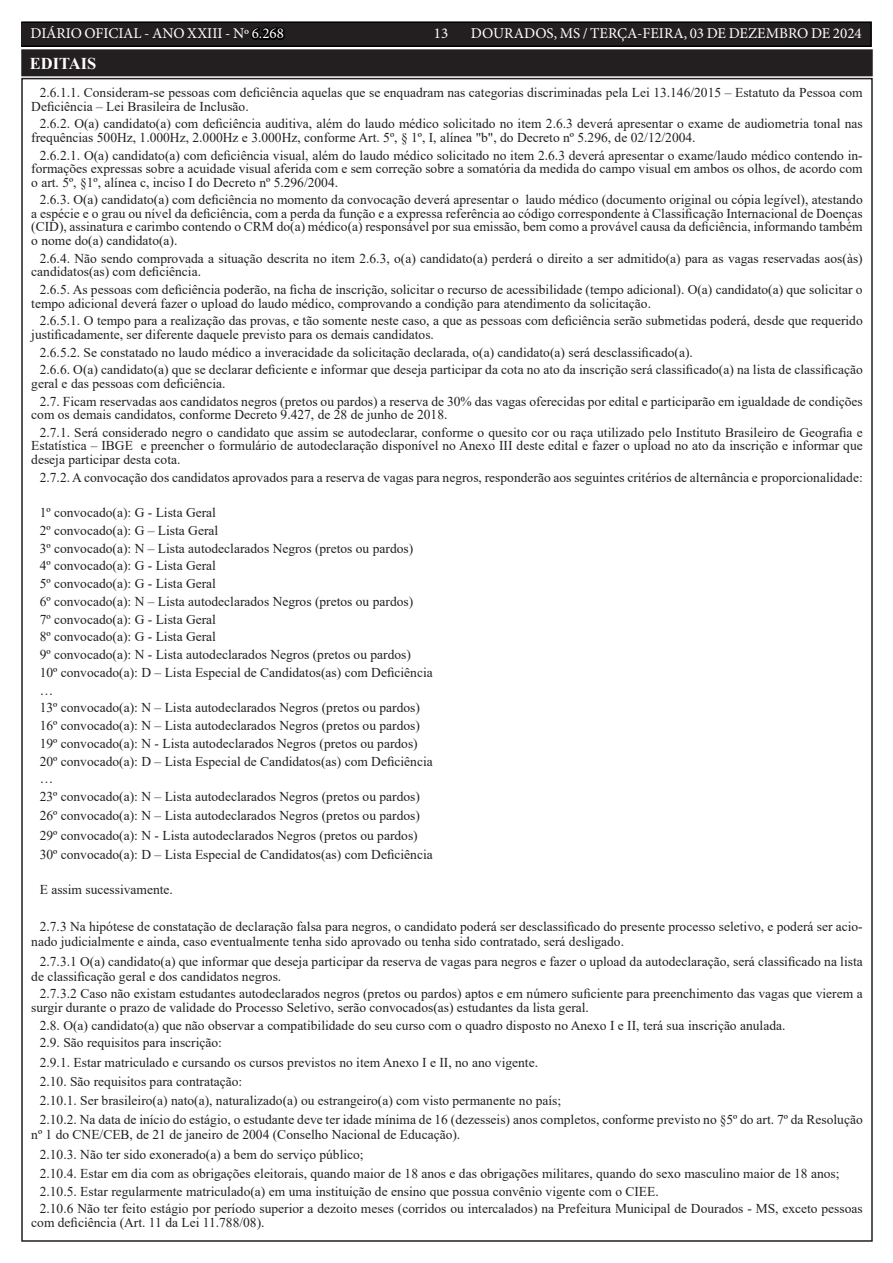
<style>
.page{position:relative;width:893px;height:1263px;background:#fff}
.page>*{position:absolute;margin:0;border:0;box-sizing:border-box;transform-origin:0 0}
.TEXTO{font:700 16.5px "Times New Roman";color:#fff}
.t1{font:15px "Minion Pro";color:#fff}
.TEXTO-2{font:13.5px/13.5px "Times New Roman";color:#231f20}
.s1{color:#000}
</style>
<div class="page">
<div style="left:21px;top:22px;width:850px;height:24px;background:#231f20"></div>
<div style="left:21px;top:21px;width:851px;height:26px;border:2px solid #000"></div>
<div style="left:23px;top:51px;width:848px;height:23px;background:#231f20"></div>
<div style="left:21px;top:49px;width:852px;height:27px;border:4px solid #231f20"></div>
<p class="t1" style="left:31px;top:24px;width:255px">DIÁRIO OFICIAL - ANO XXIII - Nº <span class="s1">6.268</span></p>
<p class="t1" style="left:434px;top:24px;width:16px">13</p>
<p class="t1" style="left:471px;top:24px;width:393px">DOURADOS, MS / TERÇA-FEIRA, 03 DE DEZEMBRO DE 2024</p>
<p class="TEXTO" style="left:30px;top:52px;width:68px">EDITAIS</p>
<p class="TEXTO-2" style="left:31px;top:86px;width:833px;text-indent:9px">2.6.1.1. Consideram-se pessoas com deficiência aquelas que se enquadram nas categorias discriminadas pela Lei 13.146/2015 – Estatuto da Pessoa com<br>Deficiência – Lei Brasileira de Inclusão.</p>
<p class="TEXTO-2" style="left:31px;top:117px;width:833px;text-indent:9px">2.6.2. O(a) candidato(a) com deficiência auditiva, além do laudo médico solicitado no item 2.6.3 deverá apresentar o exame de audiometria tonal nas frequências 500Hz, 1.000Hz, 2.000Hz e 3.000Hz, conforme Art. 5º, § 1º, I, alínea "b", do Decreto nº 5.296, de 02/12/2004.</p>
<p class="TEXTO-2" style="left:31px;top:148px;width:833px;text-align:justify;text-indent:9px">2.6.2.1. O(a) candidato(a) com deficiência visual, além do laudo médico solicitado no item 2.6.3 deverá apresentar o exame/laudo médico contendo in&shy;formações expressas sobre a acuidade visual aferida com e sem correção sobre a somatória da medida do campo visual em ambos os olhos, de acordo com o art. 5º, §1º, alínea c, inciso I do Decreto nº 5.296/2004.</p>
<p class="TEXTO-2" style="left:31px;top:193px;width:833px;text-align:justify;text-indent:9px">2.6.3. O(a) candidato(a) com deficiência no momento da convocação deverá apresentar o laudo médico (documento original ou cópia legível), atestando a espécie e o grau ou nível da deficiência, com a perda da função e a expressa referência ao código correspondente à Classificação Internacional de Doenças (CID), assinatura e carimbo contendo o CRM do(a) médico(a) responsável por sua emissão, bem como a provável causa da deficiência, informando também o nome do(a) candidato(a).</p>
<p class="TEXTO-2" style="left:31px;top:251px;width:833px;text-indent:9px">2.6.4. Não sendo comprovada a situação descrita no item 2.6.3, o(a) candidato(a) perderá o direito a ser admitido(a) para as vagas reservadas aos(às) candidatos(as) com deficiência.</p>
<p class="TEXTO-2" style="left:31px;top:282px;width:833px;text-indent:9px">2.6.5. As pessoas com deficiência poderão, na ficha de inscrição, solicitar o recurso de acessibilidade (tempo adicional). O(a) candidato(a) que solicitar o tempo adicional deverá fazer o upload do laudo médico, comprovando a condição para atendimento da solicitação.</p>
<p class="TEXTO-2" style="left:31px;top:314px;width:833px;text-indent:9px">2.6.5.1. O tempo para a realização das provas, e tão somente neste caso, a que as pessoas com deficiência serão submetidas poderá, desde que requerido justificadamente, ser diferente daquele previsto para os demais candidatos.</p>
<p class="TEXTO-2" style="left:40px;top:345px;width:655px">2.6.5.2. Se constatado no laudo médico a inveracidade da solicitação declarada, o(a) candidato(a) será desclassificado(a).</p>
<p class="TEXTO-2" style="left:31px;top:363px;width:833px;text-indent:9px">2.6.6. O(a) candidato(a) que se declarar deficiente e informar que deseja participar da cota no ato da inscrição será classificado(a) na lista de classificação geral e das pessoas com deficiência.</p>
<p class="TEXTO-2" style="left:31px;top:394px;width:833px;text-indent:9px">2.7. Ficam reservadas aos candidatos negros (pretos ou pardos) a reserva de 30% das vagas oferecidas por edital e participarão em igualdade de condições com os demais candidatos, conforme Decreto 9.427, de 28 de junho de 2018.</p>
<p class="TEXTO-2" style="left:31px;top:425px;width:833px;text-align:justify;text-indent:9px">2.7.1. Será considerado negro o candidato que assim se autodeclarar, conforme o quesito cor ou raça utilizado pelo Instituto Brasileiro de Geografia e Estatística – IBGE e preencher o formulário de autodeclaração disponível no Anexo III deste edital e fazer o upload no ato da inscrição e informar que deseja participar desta cota.</p>
<p class="TEXTO-2" style="left:40px;top:470px;width:824px">2.7.2. A convocação dos candidatos aprovados para a reserva de vagas para negros, responderão aos seguintes critérios de alternância e proporcionalidade:</p>
<p class="TEXTO-2" style="left:40px;top:505px;width:178px">1º convocado(a): G - Lista Geral</p>
<p class="TEXTO-2" style="left:40px;top:523px;width:180px">2º convocado(a): G – Lista Geral</p>
<p class="TEXTO-2" style="left:40px;top:541px;width:375px">3º convocado(a): N – Lista autodeclarados Negros (pretos ou pardos)</p>
<p class="TEXTO-2" style="left:40px;top:559px;width:178px">4º convocado(a): G - Lista Geral</p>
<p class="TEXTO-2" style="left:40px;top:576px;width:178px">5º convocado(a): G - Lista Geral</p>
<p class="TEXTO-2" style="left:40px;top:594px;width:375px">6º convocado(a): N – Lista autodeclarados Negros (pretos ou pardos)</p>
<p class="TEXTO-2" style="left:40px;top:612px;width:178px">7º convocado(a): G - Lista Geral</p>
<p class="TEXTO-2" style="left:40px;top:630px;width:178px">8º convocado(a): G - Lista Geral</p>
<p class="TEXTO-2" style="left:40px;top:647px;width:373px">9º convocado(a): N - Lista autodeclarados Negros (pretos ou pardos)</p>
<p class="TEXTO-2" style="left:40px;top:665px;width:394px">10º convocado(a): D – Lista Especial de Candidatos(as) com Deficiência</p>
<p class="TEXTO-2" style="left:40px;top:683px;width:15px">…</p>
<p class="TEXTO-2" style="left:40px;top:701px;width:382px">13º convocado(a): N – Lista autodeclarados Negros (pretos ou pardos)</p>
<p class="TEXTO-2" style="left:40px;top:718px;width:382px">16º convocado(a): N – Lista autodeclarados Negros (pretos ou pardos)</p>
<p class="TEXTO-2" style="left:40px;top:736px;width:379px">19º convocado(a): N - Lista autodeclarados Negros (pretos ou pardos)</p>
<p class="TEXTO-2" style="left:40px;top:754px;width:394px">20º convocado(a): D – Lista Especial de Candidatos(as) com Deficiência</p>
<p class="TEXTO-2" style="left:40px;top:772px;width:15px">…</p>
<p class="TEXTO-2" style="left:40px;top:789px;width:382px">23º convocado(a): N – Lista autodeclarados Negros (pretos ou pardos)</p>
<p class="TEXTO-2" style="left:40px;top:809px;width:382px">26º convocado(a): N – Lista autodeclarados Negros (pretos ou pardos)</p>
<p class="TEXTO-2" style="left:40px;top:828px;width:379px">29º convocado(a): N - Lista autodeclarados Negros (pretos ou pardos)</p>
<p class="TEXTO-2" style="left:40px;top:847px;width:394px">30º convocado(a): D – Lista Especial de Candidatos(as) com Deficiência</p>
<p class="TEXTO-2" style="left:40px;top:883px;width:135px">E assim sucessivamente.</p>
<p class="TEXTO-2" style="left:31px;top:919px;width:833px;line-height:15px;text-indent:9px">2.7.3 Na hipótese de constatação de declaração falsa para negros, o candidato poderá ser desclassificado do presente processo seletivo, e poderá ser acio&shy;nado judicialmente e ainda, caso eventualmente tenha sido aprovado ou tenha sido contratado, será desligado.</p>
<p class="TEXTO-2" style="left:31px;top:953px;width:833px;line-height:15px;text-indent:9px">2.7.3.1 O(a) candidato(a) que informar que deseja participar da reserva de vagas para negros e fazer o upload da autodeclaração, será classificado na lista de classificação geral e dos candidatos negros.</p>
<p class="TEXTO-2" style="left:31px;top:987px;width:833px;text-indent:9px">2.7.3.2 Caso não existam estudantes autodeclarados negros (pretos ou pardos) aptos e em número suficiente para preenchimento das vagas que vierem a surgir durante o prazo de validade do Processo Seletivo, serão convocados(as) estudantes da lista geral.</p>
<p class="TEXTO-2" style="left:40px;top:1018px;width:747px">2.8. O(a) candidato(a) que não observar a compatibilidade do seu curso com o quadro disposto no Anexo I e II, terá sua inscrição anulada.</p>
<p class="TEXTO-2" style="left:40px;top:1036px;width:184px">2.9. São requisitos para inscrição:</p>
<p class="TEXTO-2" style="left:40px;top:1055px;width:500px">2.9.1. Estar matriculado e cursando os cursos previstos no item Anexo I e II, no ano vigente.</p>
<p class="TEXTO-2" style="left:40px;top:1074px;width:204px">2.10. São requisitos para contratação:</p>
<p class="TEXTO-2" style="left:40px;top:1093px;width:523px">2.10.1. Ser brasileiro(a) nato(a), naturalizado(a) ou estrangeiro(a) com visto permanente no país;</p>
<p class="TEXTO-2" style="left:31px;top:1112px;width:833px;line-height:15px;text-indent:9px">2.10.2. Na data de início do estágio, o estudante deve ter idade mínima de 16 (dezesseis) anos completos, conforme previsto no §5º do art. 7º da Resolução nº 1 do CNE/CEB, de 21 de janeiro de 2004 (Conselho Nacional de Educação).</p>
<p class="TEXTO-2" style="left:40px;top:1147px;width:325px">2.10.3. Não ter sido exonerado(a) a bem do serviço público;</p>
<p class="TEXTO-2" style="left:40px;top:1166px;width:801px">2.10.4. Estar em dia com as obrigações eleitorais, quando maior de 18 anos e das obrigações militares, quando do sexo masculino maior de 18 anos;</p>
<p class="TEXTO-2" style="left:40px;top:1184px;width:621px">2.10.5. Estar regularmente matriculado(a) em uma instituição de ensino que possua convênio vigente com o CIEE.</p>
<p class="TEXTO-2" style="left:31px;top:1202px;width:833px;text-indent:9px">2.10.6 Não ter feito estágio por período superior a dezoito meses (corridos ou intercalados) na Prefeitura Municipal de Dourados - MS, exceto pessoas com deficiência (Art. 11 da Lei 11.788/08).</p>
</div>
